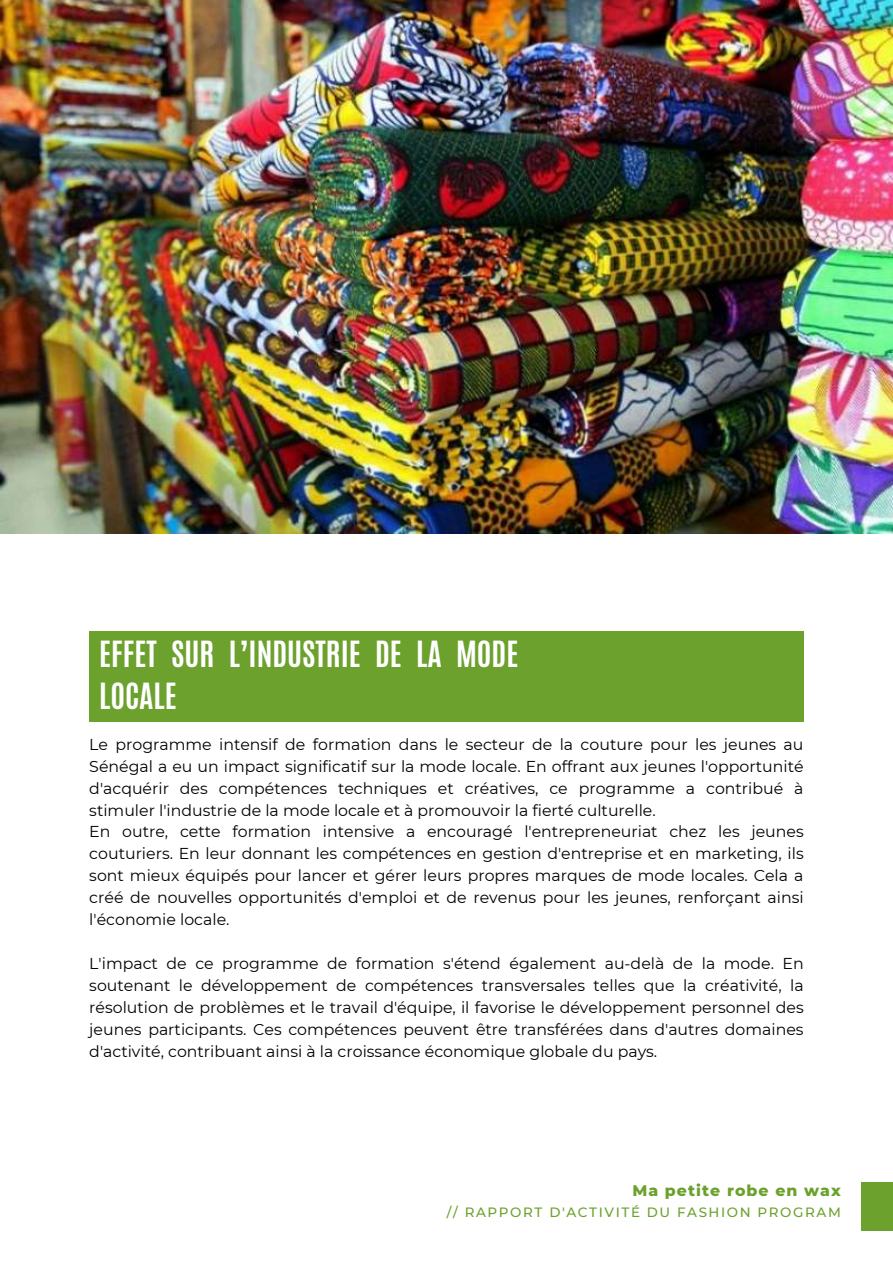
<style>
.page{position:relative;width:893px;height:1263px;background:#fff}
.page>*{position:absolute;margin:0;border:0;box-sizing:border-box;transform-origin:0 0}
.t1{font:700 30.15px/42px "Antonio";color:#fff}
.t2{font:15.75px/21.9px "Montserrat";color:#000}
.t3{font:800 15.67px "Montserrat";letter-spacing:.07em;color:#6ca12d}
.t4{font:500 13.42px "Montserrat";letter-spacing:.12em;color:#6ca12d}
</style>
<div class="page">
<div style="left:861px;top:1182px;width:32px;height:48px;background:#6ca12d"></div>
<img style="left:0;top:0;width:893px;height:533px">
<div style="left:89px;top:631px;width:715px;height:91px;background:#6ca12d"></div>
<h1 class="t1" style="left:99px;top:633px;width:420px">EFFET SUR L’INDUSTRIE DE LA MODE<br>LOCALE</h1>
<p class="t2" style="left:89px;top:733px;width:716px">Le programme intensif de formation dans le secteur de la couture pour les jeunes au Sénégal a eu un impact significatif sur la mode locale. En offrant aux jeunes l'opportunité d'acquérir des compétences techniques et créatives, ce programme a contribué à stimuler l'industrie de la mode locale et à promouvoir la fierté culturelle.<br>En outre, cette formation intensive a encouragé l'entrepreneuriat chez les jeunes couturiers. En leur donnant les compétences en gestion d'entreprise et en marketing, ils sont mieux équipés pour lancer et gérer leurs propres marques de mode locales. Cela a créé de nouvelles opportunités d'emploi et de revenus pour les jeunes, renforçant ainsi l'économie locale.</p>
<p class="t2" style="left:89px;top:952px;width:716px;text-align:justify">L'impact de ce programme de formation s'étend également au-delà de la mode. En soutenant le développement de compétences transversales telles que la créativité, la résolution de problèmes et le travail d'équipe, il favorise le développement personnel des jeunes participants. Ces compétences peuvent être transférées dans d'autres domaines d'activité, contribuant ainsi à la croissance économique globale du pays.</p>
<p class="t3" style="left:632px;top:1181px;width:210px">Ma petite robe en wax</p>
<p class="t4" style="left:447px;top:1204px;width:395px">// RAPPORT D'ACTIVITÉ DU FASHION PROGRAM</p>
</div>
